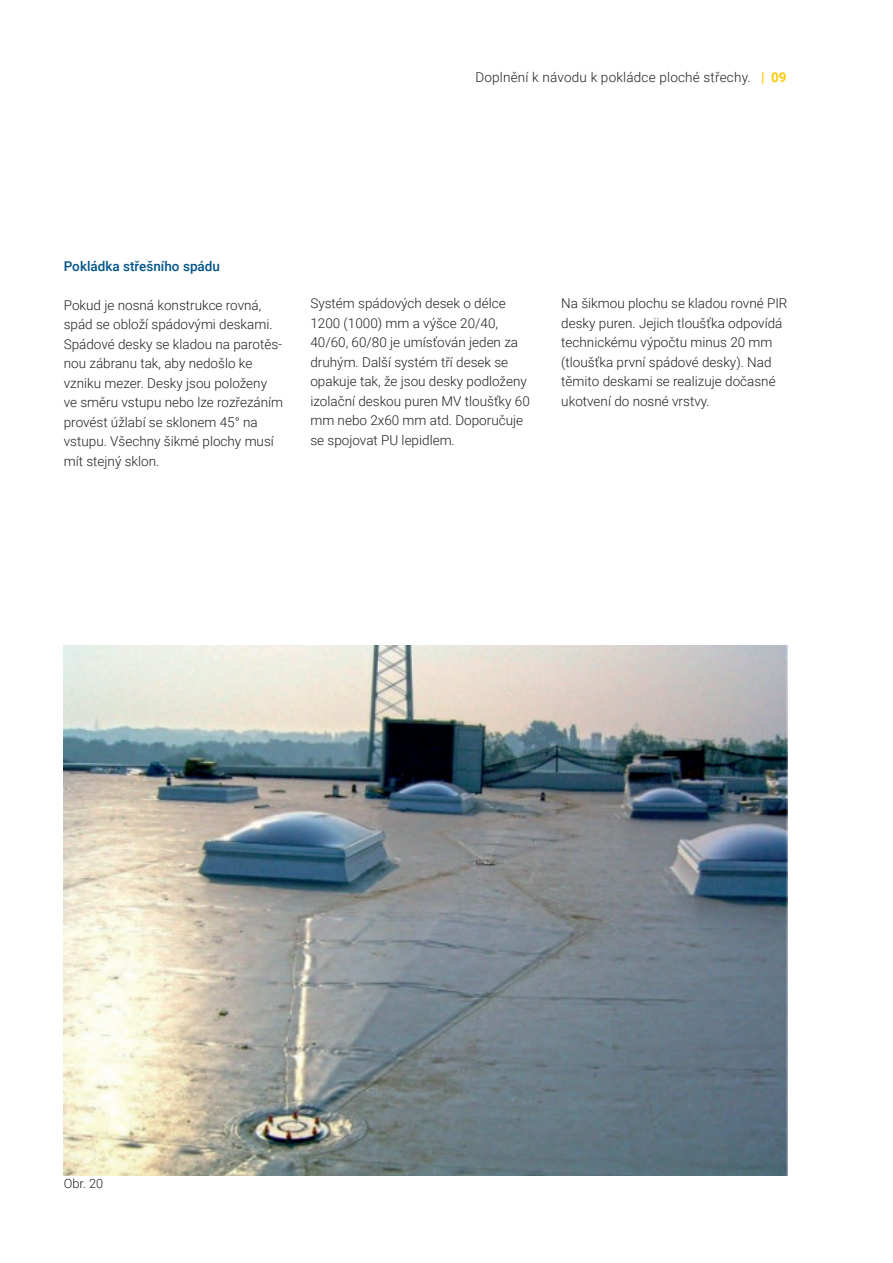
<style>
.page{position:relative;width:893px;height:1263px;background:#fff}
.page>*{position:absolute;margin:0;border:0;box-sizing:border-box;transform-origin:0 0}
.t1{font:300 13.5px/19.5px "Roboto";color:#231f20}
.t2{font:500 13.5px "Roboto";color:#005489}
.t3{font:300 12.75px "Roboto";color:#231f20}
.s1{font-weight:700;color:#feca0a}
</style>
<div class="page">
<img style="left:63px;top:646px;width:725px;height:529px">
<p class="t1" style="left:475px;top:67px;width:313px">Doplnění k návodu k pokládce ploché střechy. <span class="s1">| 09</span></p>
<p class="t2" style="left:64px;top:257px;width:158px">Pokládka střešního spádu</p>
<p class="t1" style="left:64px;top:295px;width:221px">Pokud je nosná konstrukce rovná, spád se obloží spádovými deskami.<br>Spádové desky se kladou na parotěs&shy;nou zábranu tak, aby nedošlo ke vzniku mezer. Desky jsou položeny ve směru vstupu nebo lze rozřezáním provést úžlabí se sklonem 45° na vstupu. Všechny šikmé plochy musí mít stejný sklon.</p>
<p class="t1" style="left:310px;top:293px;width:221px">Systém spádových desek o délce<br>1200 (1000) mm a výšce 20/40,<br>40/60, 60/80 je umísťován jeden za druhým. Další systém tří desek se opakuje tak, že jsou desky podloženy izolační deskou puren MV tloušťky 60 mm nebo 2x60 mm atd. Doporučuje se spojovat PU lepidlem.</p>
<p class="t1" style="left:561px;top:293px;width:228px">Na šikmou plochu se kladou rovné PIR desky puren. Jejich tloušťka odpovídá technickému výpočtu minus 20 mm (tloušťka první spádové desky). Nad těmito deskami se realizuje dočasné ukotvení do nosné vrstvy.</p>
<p class="t3" style="left:64px;top:1175px;width:41px">Obr. 20</p>
</div>
